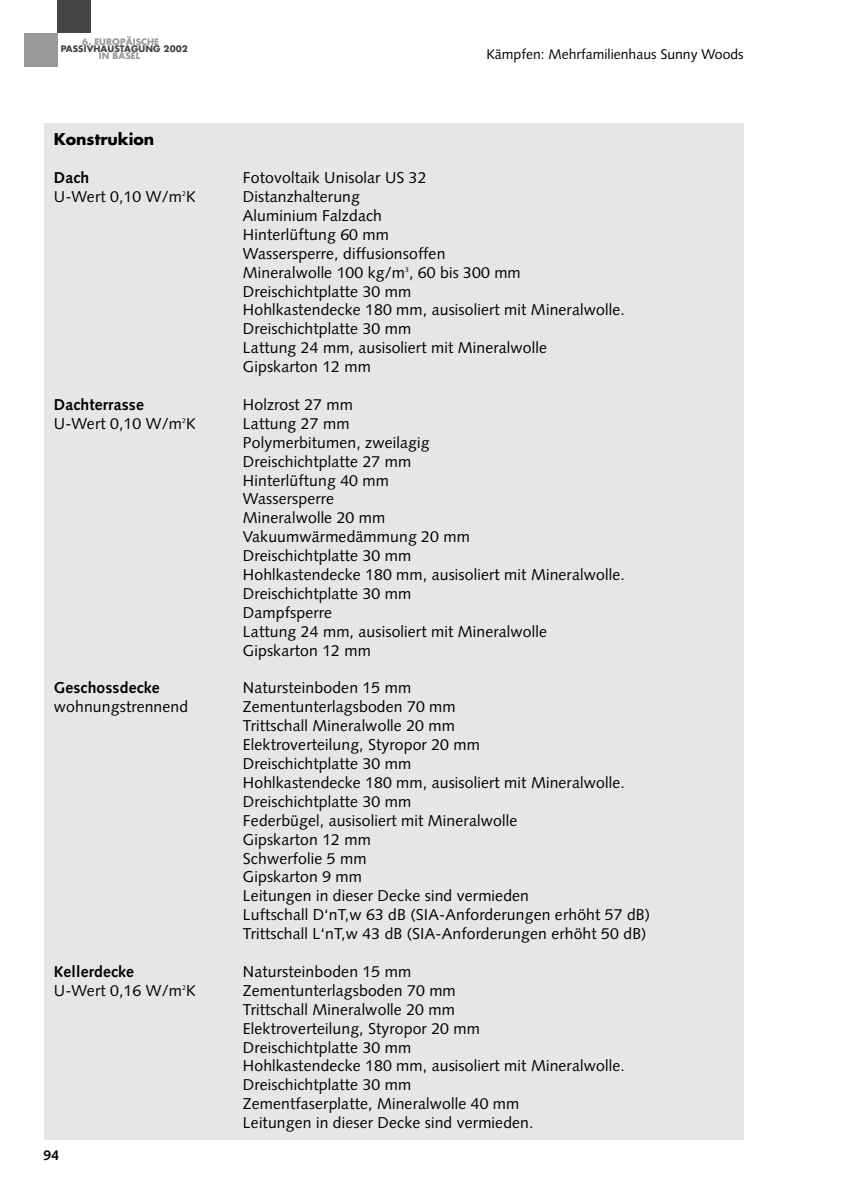
<style>
.page{position:relative;width:844px;height:1190px;background:#fff}
.page>*{position:absolute;margin:0;border:0;box-sizing:border-box;transform-origin:0 0}
.t1{font:15.75px/18.9px "Syntax";letter-spacing:.01em;color:#000}
.t2{font:700 15.75px "Syntax";letter-spacing:.01em;color:#000}
.t3{font:700 15.75px "Futura";color:#000}
.t4{font:14px "Syntax";color:#000}
.t5{font:700 14px "Syntax";color:#000}
.t6{font:700 8.75px "Futura";letter-spacing:.01em;color:#999}
.t7{font:700 8.75px "Futura";letter-spacing:.01em;color:#454545}
.t8{font:6.83px "Syntax";color:#000}
</style>
<div class="page">
<div style="left:24px;top:33px;width:33px;height:33px;background:#999"></div>
<div style="left:57px;top:0;width:34px;height:33px;background:#454545"></div>
<div style="left:44px;top:123px;width:699px;height:1017px;background:#e6e6e6"></div>
<p class="t6" style="left:82px;top:38px;width:78px">6. EUROPÄISCHE</p>
<p class="t7" style="left:61px;top:45px;width:129px">PASSIVHAUSTAGUNG 2002</p>
<p class="t6" style="left:99px;top:52px;width:43px">IN BASEL</p>
<p class="t4" style="left:486px;top:48px;width:259px">Kämpfen: Mehrfamilienhaus Sunny Woods</p>
<p class="t3" style="left:54px;top:132px;width:102px">Konstrukion</p>
<p class="t2" style="left:54px;top:171px;width:37px">Dach</p>
<p class="t1" style="left:243px;top:170px;width:185px">Fotovoltaik Unisolar US 32</p>
<p class="t1" style="left:54px;top:189px;width:143px">U-Wert 0,10 W/m K</p>
<p class="t8" style="left:182px;top:191px;width:5px">2</p>
<p class="t1" style="left:243px;top:189px;width:279px">Distanzhalterung<br>Aluminium Falzdach<br>Hinterlüftung 60 mm<br>Wassersperre, diffusionsoffen<br>Mineralwolle 100 kg/m , 60 bis 300 mm</p>
<p class="t8" style="left:405px;top:266px;width:5px">3</p>
<p class="t1" style="left:243px;top:283px;width:383px">Dreischichtplatte 30 mm<br>Hohlkastendecke 180 mm, ausisoliert mit Mineralwolle.<br>Dreischichtplatte 30 mm<br>Lattung 24 mm, ausisoliert mit Mineralwolle Gipskarton 12 mm</p>
<p class="t2" style="left:54px;top:398px;width:92px">Dachterrasse</p>
<p class="t1" style="left:243px;top:397px;width:111px">Holzrost 27 mm</p>
<p class="t1" style="left:54px;top:415px;width:143px">U-Wert 0,10 W/m K</p>
<p class="t8" style="left:182px;top:418px;width:5px">2</p>
<p class="t1" style="left:243px;top:415px;width:383px">Lattung 27 mm<br>Polymerbitumen, zweilagig<br>Dreischichtplatte 27 mm<br>Hinterlüftung 40 mm<br>Wassersperre<br>Mineralwolle 20 mm<br>Vakuumwärmedämmung 20 mm<br>Dreischichtplatte 30 mm<br>Hohlkastendecke 180 mm, ausisoliert mit Mineralwolle.<br>Dreischichtplatte 30 mm<br>Dampfsperre<br>Lattung 24 mm, ausisoliert mit Mineralwolle<br>Gipskarton 12 mm</p>
<p class="t2" style="left:54px;top:682px;width:107px">Geschossdecke</p>
<p class="t1" style="left:243px;top:680px;width:170px">Natursteinboden 15 mm</p>
<p class="t1" style="left:54px;top:699px;width:136px">wohnungstrennend</p>
<p class="t1" style="left:243px;top:699px;width:408px">Zementunterlagsboden 70 mm<br>Trittschall Mineralwolle 20 mm<br>Elektroverteilung, Styropor 20 mm<br>Dreischichtplatte 30 mm<br>Hohlkastendecke 180 mm, ausisoliert mit Mineralwolle.<br>Dreischichtplatte 30 mm<br>Federbügel, ausisoliert mit Mineralwolle<br>Gipskarton 12 mm<br>Schwerfolie 5 mm<br>Gipskarton 9 mm<br>Leitungen in dieser Decke sind vermieden<br>Luftschall D‘nT,w 63 dB (SIA-Anforderungen erhöht 57 dB)<br>Trittschall L‘nT,w 43 dB (SIA-Anforderungen erhöht 50 dB)</p>
<p class="t2" style="left:54px;top:965px;width:82px">Kellerdecke</p>
<p class="t1" style="left:243px;top:964px;width:170px">Natursteinboden 15 mm</p>
<p class="t1" style="left:54px;top:982px;width:143px">U-Wert 0,16 W/m K</p>
<p class="t8" style="left:182px;top:985px;width:5px">2</p>
<p class="t1" style="left:243px;top:982px;width:383px">Zementunterlagsboden 70 mm<br>Trittschall Mineralwolle 20 mm<br>Elektroverteilung, Styropor 20 mm<br>Dreischichtplatte 30 mm<br>Hohlkastendecke 180 mm, ausisoliert mit Mineralwolle.<br>Dreischichtplatte 30 mm<br>Zementfaserplatte, Mineralwolle 40 mm<br>Leitungen in dieser Decke sind vermieden.</p>
<p class="t5" style="left:44px;top:1150px;width:17px">94</p>
</div>
